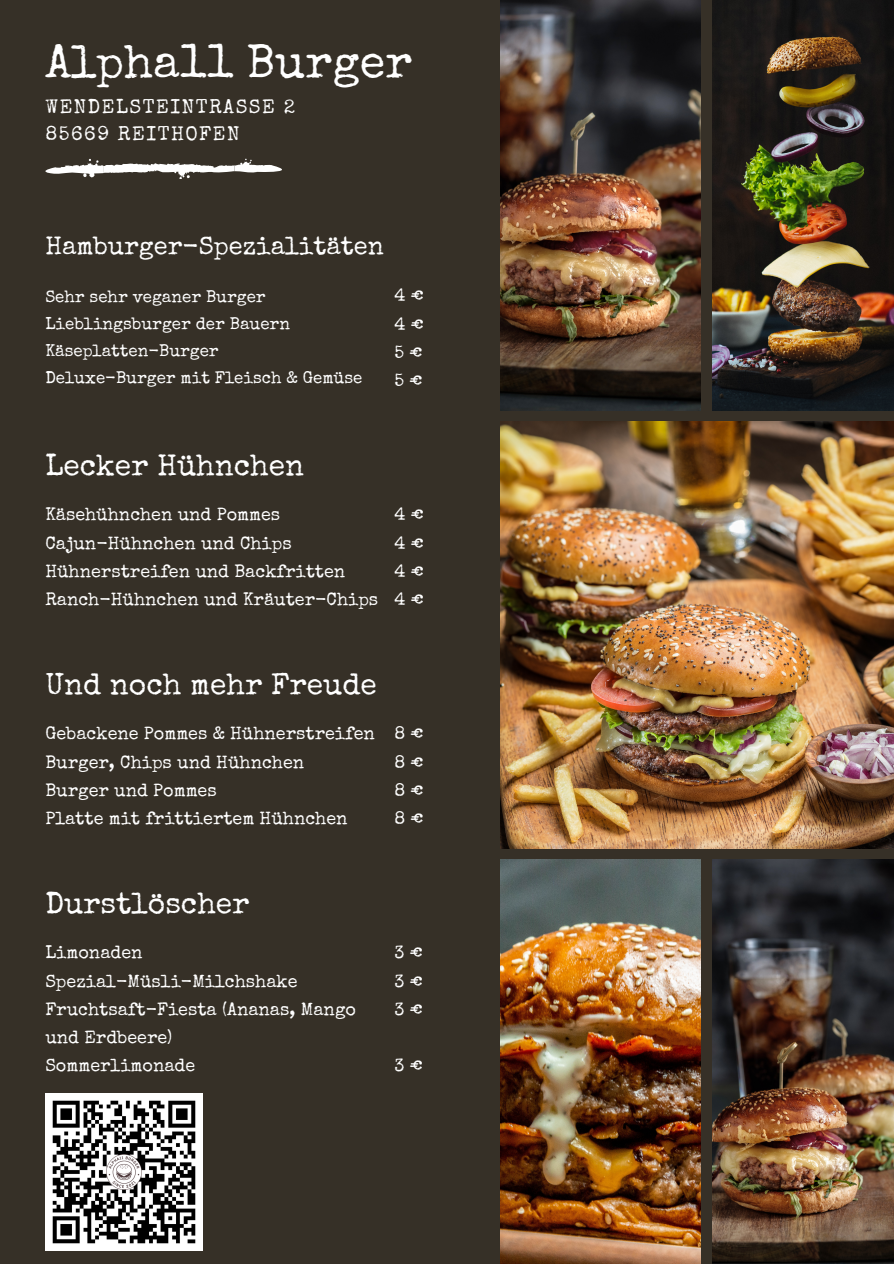
<style>
.page{position:relative;width:894px;height:1264px;background:#fff}
.page>*{position:absolute;margin:0;border:0;box-sizing:border-box;transform-origin:0 0}
.t1{font:46.95px "Special Elite";color:#fff}
.t2{font:30px "Special Elite";color:#fff}
.t3{font:25.5px "Special Elite";color:#fff}
.t4{font:19.95px "Special Elite";letter-spacing:.075em;color:#fff}
.t5{font:18px/28.2px "Special Elite";color:#fff}
.t6{font:16.95px "Special Elite";color:#fff}
</style>
<div class="page">
<div style="left:0;top:0;width:893px;height:1263px;background:#363027"></div>
<img style="left:500px;top:0;width:200px;height:410px">
<img style="left:712px;top:0;width:181px;height:410px">
<img style="left:500px;top:421px;width:393px;height:427px">
<img style="left:500px;top:859px;width:200px;height:404px">
<img style="left:712px;top:859px;width:181px;height:404px">
<svg style="left:45px;top:159px;width:237px;height:20px"></svg>
<img style="left:45px;top:1093px;width:157px;height:157px">
<p class="t1" style="left:45px;top:44px;width:368px">Alpha11 Burger</p>
<p class="t4" style="left:45px;top:99px;width:251px">WENDELSTEINTRASSE 2</p>
<p class="t4" style="left:45px;top:126px;width:196px">85669 REITHOFEN</p>
<p class="t3" style="left:45px;top:235px;width:340px">Hamburger-Spezialitäten</p>
<p class="t6" style="left:45px;top:290px;width:222px">Sehr sehr veganer Burger</p>
<p class="t6" style="left:45px;top:317px;width:246px">Lieblingsburger der Bauern</p>
<p class="t6" style="left:45px;top:344px;width:175px">Käseplatten-Burger</p>
<p class="t6" style="left:45px;top:371px;width:318px">Deluxe-Burger mit Fleisch &amp; Gemüse</p>
<p class="t5" style="left:394px;top:284px;width:31px">4 €</p>
<p class="t5" style="left:394px;top:312px;width:31px">4 €</p>
<p class="t5" style="left:394px;top:340px;width:30px">5 €</p>
<p class="t5" style="left:394px;top:368px;width:30px">5 €</p>
<p class="t2" style="left:45px;top:454px;width:260px">Lecker Hühnchen</p>
<p class="t5" style="left:45px;top:502px;width:236px">Käsehühnchen und Pommes</p>
<p class="t5" style="left:45px;top:531px;width:248px">Cajun-Hühnchen und Chips</p>
<p class="t5" style="left:45px;top:559px;width:301px">Hühnerstreifen und Backfritten</p>
<p class="t5" style="left:45px;top:587px;width:334px">Ranch-Hühnchen und Kräuter-Chips</p>
<p class="t5" style="left:394px;top:502px;width:31px">4 €</p>
<p class="t5" style="left:394px;top:531px;width:31px">4 €</p>
<p class="t5" style="left:394px;top:559px;width:31px">4 €</p>
<p class="t5" style="left:394px;top:587px;width:31px">4 €</p>
<p class="t2" style="left:45px;top:673px;width:333px">Und noch mehr Freude</p>
<p class="t5" style="left:45px;top:721px;width:331px">Gebackene Pommes &amp; Hühnerstreifen</p>
<p class="t5" style="left:45px;top:749px;width:260px">Burger, Chips und Hühnchen</p>
<p class="t5" style="left:45px;top:778px;width:173px">Burger und Pommes</p>
<p class="t5" style="left:45px;top:806px;width:303px">Platte mit frittiertem Hühnchen</p>
<p class="t5" style="left:394px;top:721px;width:31px">8 €</p>
<p class="t5" style="left:394px;top:749px;width:31px">8 €</p>
<p class="t5" style="left:394px;top:778px;width:31px">8 €</p>
<p class="t5" style="left:394px;top:806px;width:31px">8 €</p>
<p class="t2" style="left:45px;top:892px;width:206px">Durstlöscher</p>
<p class="t5" style="left:45px;top:940px;width:99px">Limonaden</p>
<p class="t5" style="left:45px;top:968px;width:253px">Spezial-Müsli-Milchshake</p>
<p class="t5" style="left:45px;top:996px;width:312px">Fruchtsaft-Fiesta (Ananas, Mango und Erdbeere)</p>
<p class="t5" style="left:45px;top:1053px;width:151px">Sommerlimonade</p>
<p class="t5" style="left:394px;top:940px;width:30px">3 €</p>
<p class="t5" style="left:394px;top:968px;width:30px">3 €</p>
<p class="t5" style="left:394px;top:996px;width:30px">3 €</p>
<p class="t5" style="left:394px;top:1053px;width:30px">3 €</p>
</div>
